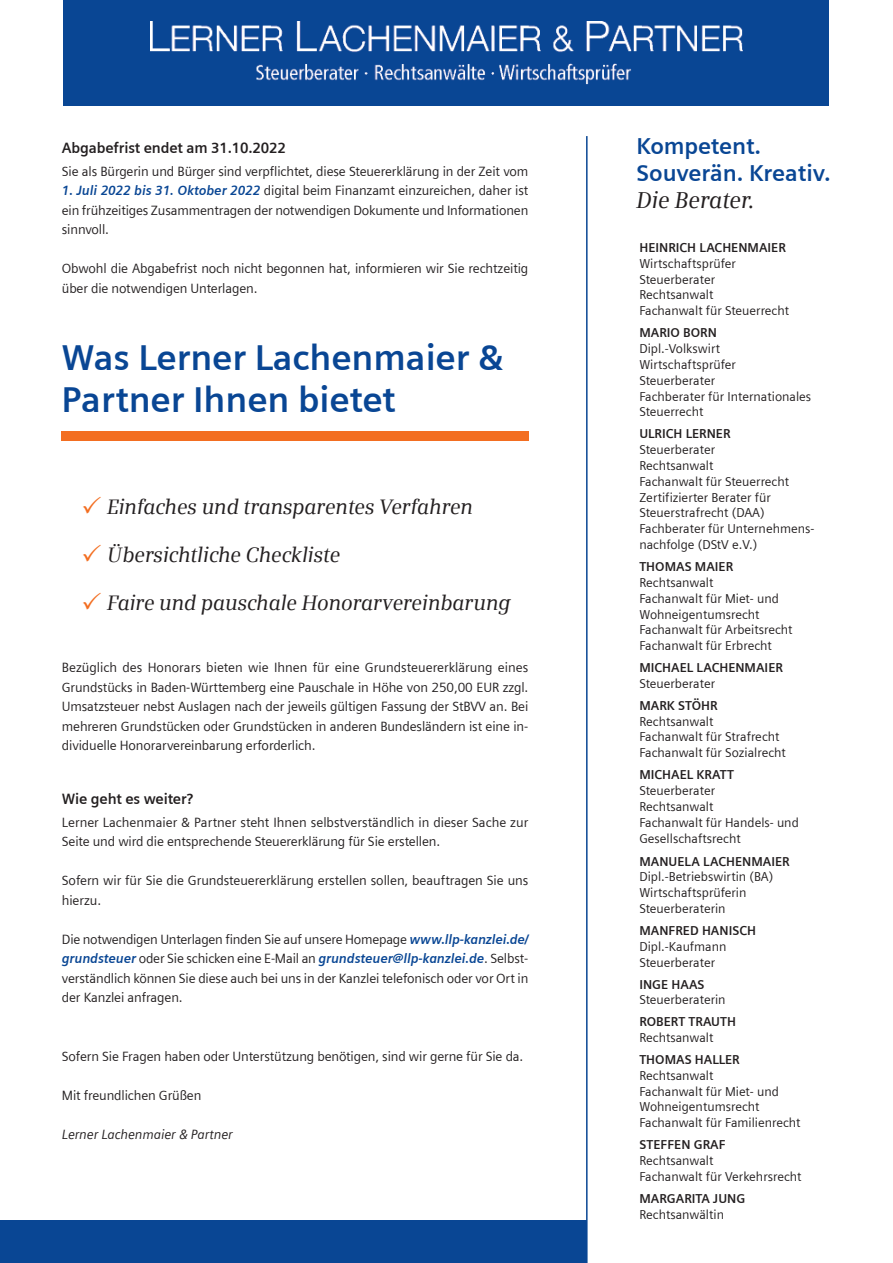
<style>
.page{position:relative;width:893px;height:1263px;background:#fff}
.page>*{position:absolute;margin:0;border:0;box-sizing:border-box;transform-origin:0 0}
.t1{font:700 36px/42px "Siemens Sans";letter-spacing:-.005em;color:#094694}
.t2{font:700 23.1px/27px "Siemens Sans";letter-spacing:-.005em;color:#094694}
.t3{font:italic 23.1px "Siemens Serif";letter-spacing:-.005em;color:#231f20}
.t4{font:italic 21px "Siemens Serif";letter-spacing:-.005em;color:#231f20}
.t5{font:700 15px "Siemens Sans";letter-spacing:-.01em;color:#231f20}
.t6{font:13.5px/19.5px "Siemens Sans";letter-spacing:-.01em;color:#231f20;text-align:justify}
.t7{font:italic 13.5px "Siemens Sans";letter-spacing:-.01em;color:#231f20}
.t8{font:12.9px/15.9px "Siemens Sans";color:#231f20}
.t9{font:700 12.9px "Siemens Sans";color:#231f20}
.s1{font-weight:700;font-style:italic;color:#094694}
</style>
<div class="page">
<div style="left:0;top:1220px;width:587px;height:43px;background:#094694"></div>
<div style="left:64px;top:0;width:765px;height:105px;background:#094694"></div>
<img style="left:151px;top:21px;width:591px;height:63px">
<hr style="left:586px;top:136px;width:2px;height:1127px;background:#094694">
<div style="left:62px;top:431px;width:467px;height:9px;background:#f36e21"></div>
<p class="t5" style="left:62px;top:139px;width:226px">Abgabefrist endet am 31.10.2022</p>
<p class="t6" style="left:62px;top:161px;width:468px">Sie als Bürgerin und Bürger sind verpflichtet, diese Steuererklärung in der Zeit vom</p>
<p class="t6" style="left:62px;top:180px;width:468px"><span class="s1">1. Juli 2022 bis 31. Oktober 2022</span> digital beim Finanzamt einzureichen, daher ist ein frühzeitiges Zusammentragen der notwendigen Dokumente und Informationen sinnvoll.</p>
<p class="t6" style="left:62px;top:258px;width:468px">Obwohl die Abgabefrist noch nicht begonnen hat, informieren wir Sie rechtzeitig über die notwendigen Unterlagen.</p>
<h1 class="t1" style="left:62px;top:336px;width:443px">Was Lerner Lachenmaier &amp;<br>Partner Ihnen bietet</h1>
<h3 class="t4" style="left:107px;top:494px;width:367px">Einfaches und transparentes Verfahren</h3>
<h3 class="t4" style="left:107px;top:542px;width:234px">Übersichtliche Checkliste</h3>
<h3 class="t4" style="left:107px;top:590px;width:405px">Faire und pauschale Honorarvereinbarung</h3>
<p class="t6" style="left:62px;top:657px;width:468px">Bezüglich des Honorars bieten wie Ihnen für eine Grundsteuererklärung eines Grundstücks in Baden-Württemberg eine Pauschale in Höhe von 250,00 EUR zzgl.<br>Umsatzsteuer nebst Auslagen nach der jeweils gültigen Fassung der StBVV an. Bei mehreren Grundstücken oder Grundstücken in anderen Bundesländern ist eine in&shy;dividuelle Honorarvereinbarung erforderlich.</p>
<p class="t5" style="left:62px;top:790px;width:133px">Wie geht es weiter?</p>
<p class="t6" style="left:62px;top:812px;width:468px">Lerner Lachenmaier &amp; Partner steht Ihnen selbstverständlich in dieser Sache zur<br>Seite und wird die entsprechende Steuererklärung für Sie erstellen.</p>
<p class="t6" style="left:62px;top:870px;width:468px">Sofern wir für Sie die Grundsteuererklärung erstellen sollen, beauftragen Sie uns hierzu.</p>
<p class="t6" style="left:62px;top:929px;width:468px">Die notwendigen Unterlagen finden Sie auf unsere Homepage <span class="s1">www.llp-kanzlei.de/ grundsteuer</span> oder Sie schicken eine E-Mail an <span class="s1">grundsteuer@llp-kanzlei.de</span>. Selbst&shy;verständlich können Sie diese auch bei uns in der Kanzlei telefonisch oder vor Ort in der Kanzlei anfragen.</p>
<p class="t6" style="left:62px;top:1046px;width:463px">Sofern Sie Fragen haben oder Unterstützung benötigen, sind wir gerne für Sie da.</p>
<p class="t6" style="left:62px;top:1085px;width:141px">Mit freundlichen Grüßen</p>
<p class="t7" style="left:62px;top:1126px;width:173px">Lerner Lachenmaier &amp; Partner</p>
<h2 class="t2" style="left:637px;top:132px;width:196px">Kompetent.<br>Souverän. Kreativ.</h2>
<h2 class="t3" style="left:637px;top:185px;width:120px">Die Berater.</h2>
<p class="t9" style="left:639px;top:240px;width:148px">HEINRICH LACHENMAIER</p>
<p class="t8" style="left:639px;top:255px;width:151px">Wirtschaftsprüfer<br>Steuerberater<br>Rechtsanwalt<br>Fachanwalt für Steuerrecht</p>
<p class="t9" style="left:639px;top:325px;width:79px">MARIO BORN</p>
<p class="t8" style="left:639px;top:340px;width:173px">Dipl.-Volkswirt<br>Wirtschaftsprüfer<br>Steuerberater<br>Fachberater für Internationales<br>Steuerrecht</p>
<p class="t9" style="left:639px;top:426px;width:93px">ULRICH LERNER</p>
<p class="t8" style="left:639px;top:441px;width:177px">Steuerberater<br>Rechtsanwalt<br>Fachanwalt für Steuerrecht<br>Zertifizierter Berater für<br>Steuerstrafrecht (DAA)<br>Fachberater für Unternehmens&shy;nachfolge (DStV e.V.)</p>
<p class="t9" style="left:639px;top:559px;width:95px">THOMAS MAIER</p>
<p class="t8" style="left:639px;top:574px;width:155px">Rechtsanwalt<br>Fachanwalt für Miet- und<br>Wohneigentumsrecht<br>Fachanwalt für Arbeitsrecht<br>Fachanwalt für Erbrecht</p>
<p class="t9" style="left:639px;top:660px;width:145px">MICHAEL LACHENMAIER</p>
<p class="t8" style="left:639px;top:675px;width:77px">Steuerberater</p>
<p class="t9" style="left:639px;top:697px;width:80px">MARK STÖHR</p>
<p class="t8" style="left:639px;top:713px;width:148px">Rechtsanwalt<br>Fachanwalt für Strafrecht<br>Fachanwalt für Sozialrecht</p>
<p class="t9" style="left:639px;top:767px;width:96px">MICHAEL KRATT</p>
<p class="t8" style="left:639px;top:782px;width:161px">Steuerberater<br>Rechtsanwalt<br>Fachanwalt für Handels- und<br>Gesellschaftsrecht</p>
<p class="t9" style="left:639px;top:853px;width:152px">MANUELA LACHENMAIER</p>
<p class="t8" style="left:639px;top:869px;width:136px">Dipl.-Betriebswirtin (BA)<br>Wirtschaftsprüferin<br>Steuerberaterin</p>
<p class="t9" style="left:639px;top:923px;width:118px">MANFRED HANISCH</p>
<p class="t8" style="left:639px;top:938px;width:89px">Dipl.-Kaufmann<br>Steuerberater</p>
<p class="t9" style="left:639px;top:976px;width:67px">INGE HAAS</p>
<p class="t8" style="left:639px;top:992px;width:88px">Steuerberaterin</p>
<p class="t9" style="left:639px;top:1014px;width:98px">ROBERT TRAUTH</p>
<p class="t8" style="left:639px;top:1029px;width:76px">Rechtsanwalt</p>
<p class="t9" style="left:639px;top:1051px;width:102px">THOMAS HALLER</p>
<p class="t8" style="left:639px;top:1067px;width:163px">Rechtsanwalt<br>Fachanwalt für Miet- und<br>Wohneigentumsrecht<br>Fachanwalt für Familienrecht</p>
<p class="t9" style="left:639px;top:1137px;width:88px">STEFFEN GRAF</p>
<p class="t8" style="left:639px;top:1152px;width:164px">Rechtsanwalt<br>Fachanwalt für Verkehrsrecht</p>
<p class="t9" style="left:639px;top:1190px;width:107px">MARGARITA JUNG</p>
<p class="t8" style="left:639px;top:1206px;width:86px">Rechtsanwältin</p>
</div>
